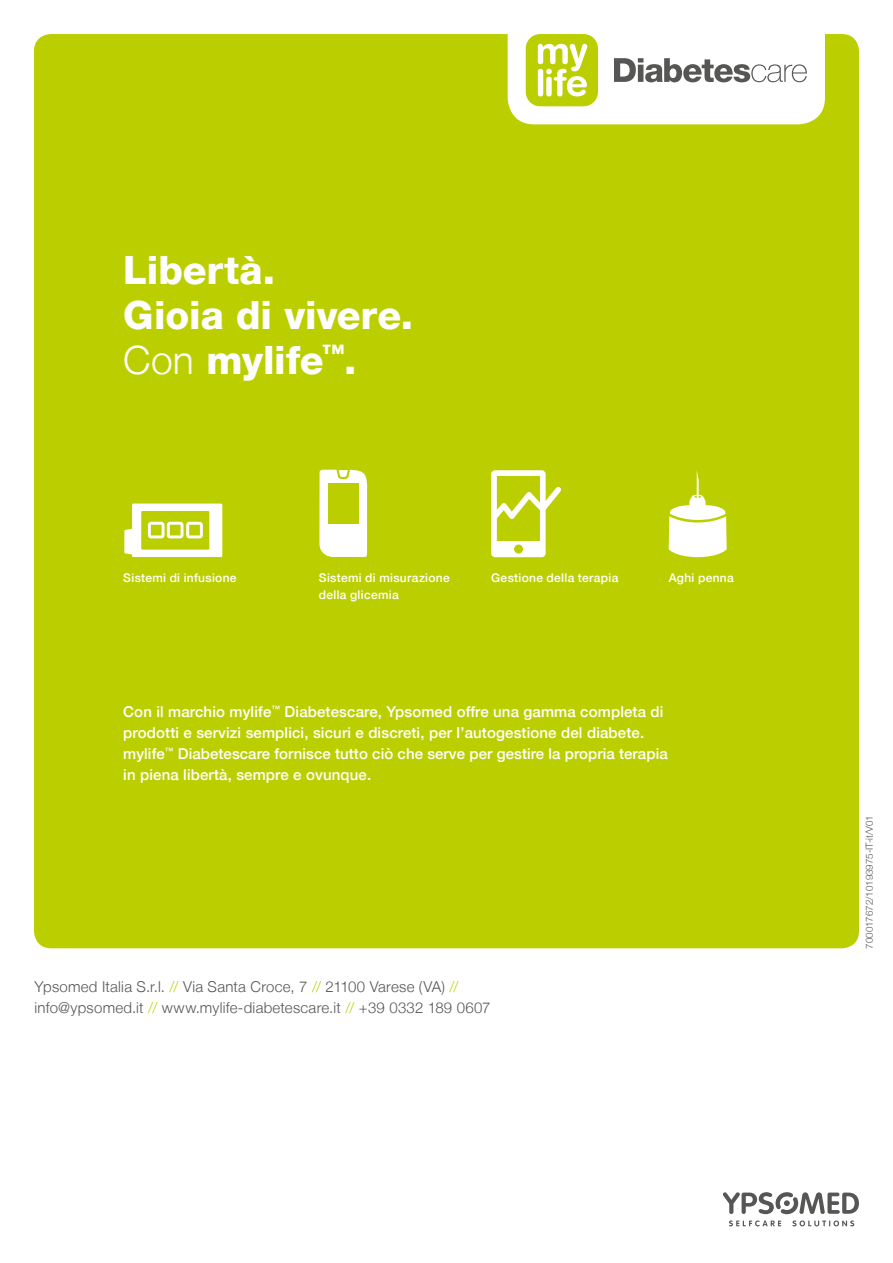
<style>
.page{position:relative;width:893px;height:1263px;background:#fff}
.page>*{position:absolute;margin:0;border:0;box-sizing:border-box;transform-origin:0 0}
.t1{font:800 39px/45px "Helvetica Neue LT";letter-spacing:-.005em;color:#fff}
.t2{font:500 15px/21px "Helvetica Neue LT";letter-spacing:.01em;color:#fff}
.t3{font:300 15px/21px "Helvetica Neue LT";letter-spacing:.015em;color:#565655}
.t4{font:500 12px/17.2px "Helvetica Neue LT";letter-spacing:.025em;color:#fff}
.t5{font:300 9.75px "Helvetica Neue LT";color:#565655}
.s1{font-weight:300}
.s2{color:#bbcf00}
</style>
<div class="page">
<div style="left:34px;top:34px;width:825px;height:914px;background:#bbcf00;border-radius:17px"></div>
<svg style="left:729px;top:1220px;width:52px;height:6px"></svg>
<svg style="left:792px;top:1220px;width:62px;height:6px"></svg>
<svg style="left:723px;top:1192px;width:136px;height:22px"></svg>
<div style="left:508px;top:0;width:317px;height:124px;background:#fff;border-radius:27px"></div>
<div style="left:526px;top:34px;width:72px;height:72px;background:#bbcf00;border-radius:14px"></div>
<svg style="left:538px;top:44px;width:49px;height:52px"></svg>
<svg style="left:614px;top:58px;width:193px;height:24px"></svg>
<div style="left:132px;top:504px;width:90px;height:53px;background:#fff"></div>
<svg style="left:124px;top:528px;width:8px;height:27px"></svg>
<div style="left:141px;top:511px;width:68px;height:39px;background:#bbcf00"></div>
<div style="left:186px;top:522px;width:17px;height:16px;border:3px solid #fff;border-radius:2px"></div>
<div style="left:167px;top:522px;width:16px;height:16px;border:3px solid #fff;border-radius:2px"></div>
<div style="left:148px;top:522px;width:17px;height:16px;border:3px solid #fff;border-radius:2px"></div>
<svg style="left:669px;top:470px;width:58px;height:87px"></svg>
<svg style="left:491px;top:470px;width:70px;height:87px"></svg>
<svg style="left:319px;top:470px;width:49px;height:87px;background:#f7f9e4"></svg>
<div style="left:328px;top:484px;width:30px;height:40px;background:#bbcf00"></div>
<h1 class="t1" style="left:123px;top:248px;width:291px">Libertà.<br>Gioia di vivere.<br><span class="s1">Con</span> mylife<sup>™</sup>.</h1>
<p class="t4" style="left:123px;top:568px;width:115px">Sistemi di infusione</p>
<p class="t4" style="left:319px;top:568px;width:132px">Sistemi di misurazione della glicemia</p>
<p class="t4" style="left:491px;top:568px;width:129px">Gestione della terapia</p>
<p class="t4" style="left:669px;top:568px;width:67px">Aghi penna</p>
<p class="t2" style="left:123px;top:701px;width:546px">Con il marchio mylife<sup>™</sup> Diabetescare, Ypsomed offre una gamma completa di prodotti e servizi semplici, sicuri e discreti, per l’autogestione del diabete. mylife<sup>™</sup> Diabetescare fornisce tutto ciò che serve per gestire la propria terapia in piena libertà, sempre e ovunque.</p>
<p class="t3" style="left:35px;top:976px;width:457px">Ypsomed Italia S.r.l. <span class="s2">//</span> Via Santa Croce, 7 <span class="s2">//</span> 21100 Varese (VA) <span class="s2">// </span>info@ypsomed.it <span class="s2">//</span> www.mylife-diabetescare.it <span class="s2">//</span> +39 0332 189 0607</p>
<p class="t5" style="left:863px;top:949px;width:135px;rotate:-90deg">700017672/10193975-IT-it/V01</p>
</div>
